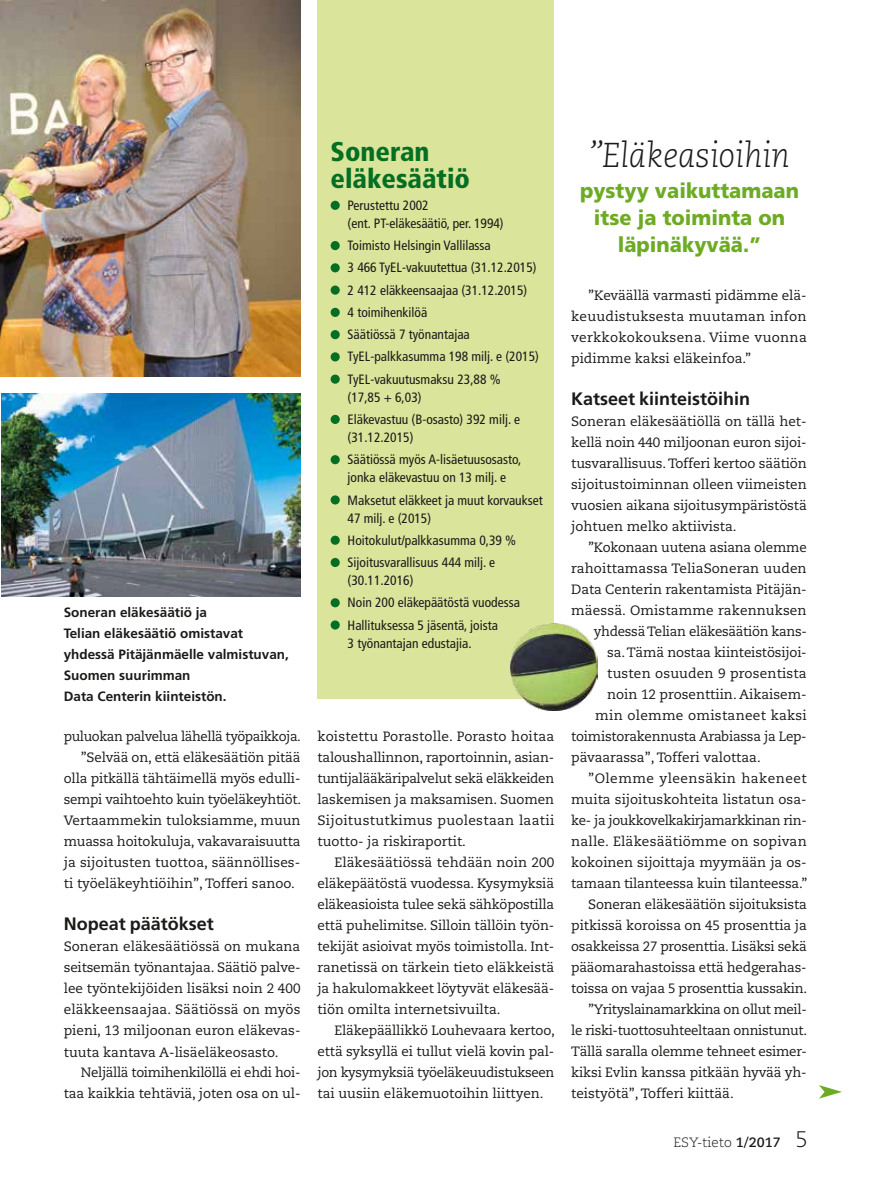
<style>
.page{position:relative;width:893px;height:1191px;background:#fff}
.page>*{position:absolute;margin:0;border:0;box-sizing:border-box;transform-origin:0 0}
.t1{font:italic 300 34.5px "Caecilia LT Std";color:#1a1a18;scale:.95 1}
.t2{font:900 condensed 27px/27px "Frutiger LT Std";color:#036f22}
.t3{font:900 21px/27px "Frutiger LT Std";color:#6dab25;text-align:center;scale:.95 1}
.t4{font:700 18px "Frutiger LT Std";color:#1a1a18}
.t5{font:13.5px/21px "Caecilia LT Std";letter-spacing:-.01em;color:#1a1a18;text-align:justify}
.t6{font:condensed 13.5px/22.2px "Frutiger LT Std";color:#1a1a18}
.t7{font:700 13.5px/21px "Frutiger LT Std";color:#1a1a18}
.t8{font:13.5px "Caecilia LT Std";letter-spacing:.01em;color:#1a1a18}
.t9{font:13.5px "Caecilia LT Std";letter-spacing:-.03em;color:#1a1a18}
.t10{font:13.5px "Caecilia LT Std";letter-spacing:.015em;color:#1a1a18}
.t11{font:13.5px "Caecilia LT Std";letter-spacing:.035em;color:#1a1a18}
.t12{font:13.5px "Caecilia LT Std";letter-spacing:.02em;color:#1a1a18}
.t13{font:300 13.5px "Caecilia LT Std";color:#1a1a18}
.s1{font-weight:700}
.s2{font-size:22.5px}
</style>
<div class="page">
<svg style="left:819px;top:1085px;width:23px;height:13px"></svg>
<img style="left:0;top:0;width:300px;height:377px">
<img style="left:1px;top:394px;width:299px;height:202px">
<div style="left:317px;top:0;width:237px;height:698px;background:#dae49b"></div>
<div style="left:331px;top:201px;width:9px;height:9px;background:#036f22;border-radius:50%"></div>
<div style="left:331px;top:241px;width:9px;height:9px;background:#036f22;border-radius:50%"></div>
<div style="left:331px;top:263px;width:9px;height:9px;background:#036f22;border-radius:50%"></div>
<div style="left:331px;top:285px;width:9px;height:10px;background:#036f22;border-radius:50%"></div>
<div style="left:331px;top:308px;width:9px;height:9px;background:#036f22;border-radius:50%"></div>
<div style="left:331px;top:330px;width:9px;height:9px;background:#036f22;border-radius:50%"></div>
<div style="left:331px;top:352px;width:9px;height:9px;background:#036f22;border-radius:50%"></div>
<div style="left:331px;top:374px;width:9px;height:10px;background:#036f22;border-radius:50%"></div>
<div style="left:331px;top:415px;width:9px;height:9px;background:#036f22;border-radius:50%"></div>
<div style="left:331px;top:455px;width:9px;height:9px;background:#036f22;border-radius:50%"></div>
<div style="left:331px;top:495px;width:9px;height:9px;background:#036f22;border-radius:50%"></div>
<div style="left:331px;top:535px;width:9px;height:10px;background:#036f22;border-radius:50%"></div>
<div style="left:331px;top:558px;width:9px;height:9px;background:#036f22;border-radius:50%"></div>
<div style="left:331px;top:598px;width:9px;height:9px;background:#036f22;border-radius:50%"></div>
<div style="left:331px;top:620px;width:9px;height:9px;background:#036f22;border-radius:50%"></div>
<img style="left:510px;top:623px;width:88px;height:88px">
<p class="t7" style="left:64px;top:601px;width:227px">Soneran eläkesäätiö ja<br>Telian eläkesäätiö omistavat yhdessä Pitäjänmäelle valmistuvan,<br>Suomen suurimman<br>Data Centerin kiinteistön.</p>
<p class="t5" style="left:64px;top:726px;width:239px">puluokan palvelua lähellä työpaikkoja.</p>
<p class="t5" style="left:81px;top:747px;width:221px">”Selvää on, että eläkesäätiön pitää</p>
<p class="t5" style="left:64px;top:768px;width:238px">olla pitkällä tähtäimellä myös edulli-</p>
<p class="t5" style="left:64px;top:789px;width:239px">sempi vaihtoehto kuin työeläkeyhtiöt.</p>
<p class="t5" style="left:64px;top:810px;width:238px">Vertaammekin tuloksiamme, muun</p>
<p class="t5" style="left:64px;top:831px;width:238px">muassa hoitokuluja, vakavaraisuutta</p>
<p class="t5" style="left:64px;top:852px;width:238px">ja sijoitusten tuottoa, säännöllises-</p>
<p class="t5" style="left:64px;top:873px;width:233px">ti työeläkeyhtiöihin”, Tofferi sanoo.</p>
<h3 class="t4" style="left:64px;top:913px;width:152px">Nopeat päätökset</h3>
<p class="t5" style="left:64px;top:936px;width:238px">Soneran eläkesäätiössä on mukana seitsemän työnantajaa. Säätiö palve&shy;lee työntekijöiden lisäksi noin 2 400 eläkkeensaajaa. Säätiössä on myös pieni, 13 miljoonan euron eläkevas&shy;tuuta kantava A-lisäeläkeosasto.</p>
<p class="t5" style="left:64px;top:1062px;width:238px;text-align:right">Neljällä toimihenkilöllä ei ehdi hoi&shy;taa kaikkia tehtäviä, joten osa on ul-</p>
<h2 class="t2" style="left:331px;top:138px;width:141px">Soneran eläkesäätiö</h2>
<p class="t6" style="left:348px;top:196px;width:158px;line-height:18px">Perustettu 2002<br>(ent. PT-eläkesäätiö, per. 1994)</p>
<p class="t6" style="left:348px;top:234px;width:193px">Toimisto Helsingin Vallilassa<br>3 466 TyEL-vakuutettua (31.12.2015)<br>2 412 eläkkeensaajaa (31.12.2015)<br>4 toimihenkilöä<br>Säätiössä 7 työnantajaa<br>TyEL-palkkasumma 198 milj. e (2015)<br>TyEL-vakuutusmaksu 23,88 %</p>
<p class="t6" style="left:348px;top:386px;width:174px">(17,85 + 6,03)<br>Eläkevastuu (B-osasto) 392 milj. e</p>
<p class="t6" style="left:348px;top:426px;width:175px">(31.12.2015)<br>Säätiössä myös A-lisäetuusosasto,</p>
<p class="t6" style="left:348px;top:466px;width:197px">jonka eläkevastuu on 13 milj. e<br>Maksetut eläkkeet ja muut korvaukset</p>
<p class="t6" style="left:348px;top:507px;width:170px">47 milj. e (2015)<br>Hoitokulut/palkkasumma 0,39 %<br>Sijoitusvarallisuus 444 milj. e</p>
<p class="t6" style="left:348px;top:569px;width:174px">(30.11.2016)<br>Noin 200 eläkepäätöstä vuodessa<br>Hallituksessa 5 jäsentä, joista</p>
<p class="t6" style="left:348px;top:632px;width:125px">3 työnantajan edustajia.</p>
<p class="t5" style="left:317px;top:726px;width:238px;text-align:left">koistettu Porastolle. Porasto hoitaa taloushallinnon, raportoinnin, asian&shy;tuntijalääkäripalvelut sekä eläkkeiden laskemisen ja maksamisen. Suomen Sijoitustutkimus puolestaan laatii tuotto- ja riskiraportit.</p>
<p class="t5" style="left:317px;top:852px;width:238px;text-indent:17px">Eläkesäätiössä tehdään noin 200 eläkepäätöstä vuodessa. Kysymyksiä eläkeasioista tulee sekä sähköpostilla että puhelimitse. Silloin tällöin työn&shy;tekijät asioivat myös toimistolla. Int&shy;ranetissä on tärkein tieto eläkkeistä ja hakulomakkeet löytyvät eläkesää&shy;tiön omilta internetsivuilta.</p>
<p class="t5" style="left:317px;top:1020px;width:239px;text-indent:17px">Eläkepäällikkö Louhevaara kertoo, että syksyllä ei tullut vielä kovin pal&shy;jon kysymyksiä työeläkeuudistukseen tai uusiin eläkemuotoihin liittyen.</p>
<h1 class="t1" style="left:589px;top:135px;width:212px">”Eläkeasioihin</h1>
<h3 class="t3" style="left:580px;top:177px;width:232px">pystyy vaikuttamaan itse ja toiminta on läpinäkyvää.”</h3>
<p class="t5" style="left:571px;top:285px;width:237px;text-indent:17px">”Keväällä varmasti pidämme elä&shy;keuudistuksesta muutaman infon verkkokokouksena. Viime vuonna pidimme kaksi eläkeinfoa.”</p>
<h3 class="t4" style="left:571px;top:388px;width:181px">Katseet kiinteistöihin</h3>
<p class="t5" style="left:571px;top:411px;width:237px">Soneran eläkesäätiöllä on tällä het&shy;kellä noin 440 miljoonan euron sijoi&shy;tusvarallisuus. Tofferi kertoo säätiön sijoitustoiminnan olleen viimeisten vuosien aikana sijoitusympäristöstä johtuen melko aktiivista.</p>
<p class="t5" style="left:588px;top:537px;width:220px">”Kokonaan uutena asiana olemme</p>
<p class="t5" style="left:571px;top:558px;width:237px">rahoittamassa TeliaSoneran uuden</p>
<p class="t5" style="left:571px;top:579px;width:237px">Data Centerin rakentamista Pitäjän-</p>
<p class="t8" style="left:571px;top:602px;width:237px">mäessä. Omistamme rakennuksen</p>
<p class="t5" style="left:594px;top:621px;width:215px">yhdessä Telian eläkesäätiön kans-</p>
<p class="t5" style="left:607px;top:642px;width:201px">sa. Tämä nostaa kiinteistösijoi-</p>
<p class="t8" style="left:607px;top:665px;width:201px">tusten osuuden 9 prosentista</p>
<p class="t5" style="left:607px;top:684px;width:201px">noin 12 prosenttiin. Aikaisem-</p>
<p class="t12" style="left:595px;top:707px;width:213px">min olemme omistaneet kaksi</p>
<p class="t5" style="left:571px;top:726px;width:237px">toimistorakennusta Arabiassa ja Lep-</p>
<p class="t5" style="left:571px;top:747px;width:191px">pävaarassa”, Tofferi valottaa.</p>
<p class="t11" style="left:588px;top:770px;width:220px">”Olemme yleensäkin hakeneet</p>
<p class="t5" style="left:571px;top:789px;width:237px">muita sijoituskohteita listatun osa-</p>
<p class="t5" style="left:571px;top:810px;width:237px">ke- ja joukkovelkakirjamarkkinan rin-</p>
<p class="t10" style="left:571px;top:833px;width:237px">nalle. Eläkesäätiömme on sopivan</p>
<p class="t5" style="left:571px;top:852px;width:237px">kokoinen sijoittaja myymään ja os-</p>
<p class="t5" style="left:571px;top:873px;width:238px">tamaan tilanteessa kuin tilanteessa.”</p>
<p class="t5" style="left:588px;top:894px;width:220px">Soneran eläkesäätiön sijoituksista</p>
<p class="t5" style="left:571px;top:915px;width:237px">pitkissä koroissa on 45 prosenttia ja</p>
<p class="t5" style="left:571px;top:936px;width:237px">osakkeissa 27 prosenttia. Lisäksi sekä</p>
<p class="t5" style="left:571px;top:957px;width:237px">pääomarahastoissa että hedgerahas-</p>
<p class="t5" style="left:571px;top:978px;width:238px">toissa on vajaa 5 prosenttia kussakin.</p>
<p class="t9" style="left:588px;top:1001px;width:220px">”Yrityslainamarkkina on ollut meil-</p>
<p class="t5" style="left:571px;top:1020px;width:237px">le riski-tuottosuhteeltaan onnistunut.</p>
<p class="t5" style="left:571px;top:1041px;width:237px">Tällä saralla olemme tehneet esimer-</p>
<p class="t5" style="left:571px;top:1062px;width:237px">kiksi Evlin kanssa pitkään hyvää yh-</p>
<p class="t5" style="left:571px;top:1083px;width:164px">teistyötä”, Tofferi kiittää.</p>
<p class="t13" style="left:674px;top:1134px;width:136px">ESY-tieto <span class="s1">1/2017</span> <span class="s2">5</span></p>
</div>
